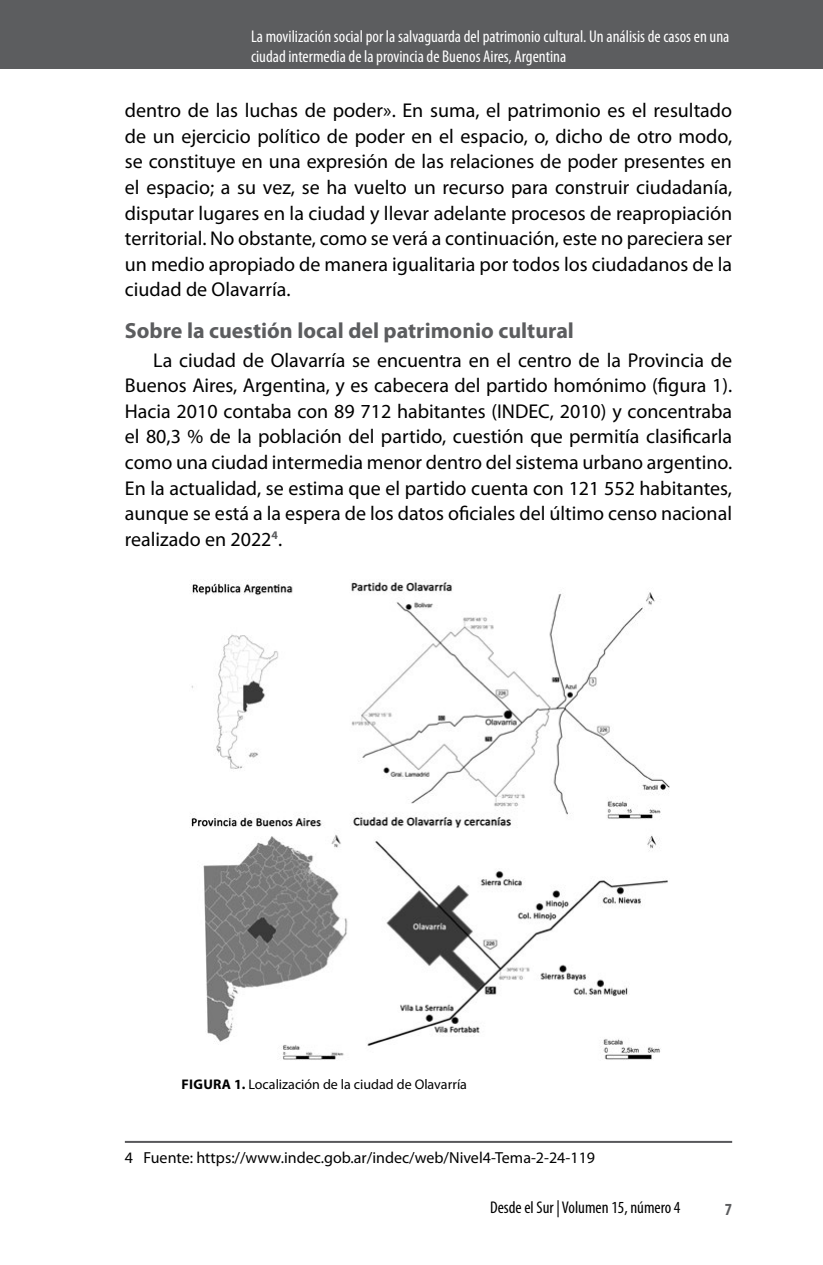
<style>
.page{position:relative;width:823px;height:1265px;background:#fff}
.page>*{position:absolute;margin:0;border:0;box-sizing:border-box;transform-origin:0 0}
.t1{font:700 22px "Myriad Pro";color:#5c5d5f}
.t2{font:20px/25.6px "Myriad Pro";color:#000;text-align:justify}
.t3{font:condensed 17px/20px "Myriad Pro";color:#fff}
.t4{font:condensed 17px "Myriad Pro";color:#000}
.t5{font:700 condensed 17px "Myriad Pro";color:#5c5d5f}
.t6{font:16px "Myriad Pro";color:#000}
.t7{font:14px "Myriad Pro";color:#000}
.s1{font-weight:700}
</style>
<div class="page">
<div style="left:0;top:0;width:822px;height:68px;background:#5c5d5f"></div>
<hr style="left:125px;top:1140px;width:606px;height:2px;background:#58585b">
<img style="left:190px;top:580px;width:480px;height:480px">
<p class="t3" style="left:251px;top:26px;width:479px">La movilización social por la salvaguarda del patrimonio cultural. Un análisis de casos en una ciudad intermedia de la provincia de Buenos Aires, Argentina</p>
<p class="t2" style="left:125px;top:97px;width:608px">dentro de las luchas de poder». En suma, el patrimonio es el resultado de un ejercicio político de poder en el espacio, o, dicho de otro modo, se constituye en una expresión de las relaciones de poder presentes en el espacio; a su vez, se ha vuelto un recurso para construir ciudadanía, disputar lugares en la ciudad y llevar adelante procesos de reapropiación territorial. No obstante, como se verá a continuación, este no pareciera ser un medio apropiado de manera igualitaria por todos los ciudadanos de la ciudad de Olavarría.</p>
<p class="t1" style="left:125px;top:316px;width:450px">Sobre la cuestión local del patrimonio cultural</p>
<p class="t2" style="left:125px;top:346px;width:608px;text-indent:28px">La ciudad de Olavarría se encuentra en el centro de la Provincia de Buenos Aires, Argentina, y es cabecera del partido homónimo (figura 1).<br>Hacia 2010 contaba con 89 712 habitantes (INDEC, 2010) y concentraba el 80,3 % de la población del partido, cuestión que permitía clasificarla como una ciudad intermedia menor dentro del sistema urbano argentino.<br>En la actualidad, se estima que el partido cuenta con 121 552 habitantes, aunque se está a la espera de los datos oficiales del último censo nacional realizado en 2022<sup>4</sup>.</p>
<p class="t7" style="left:181px;top:1075px;width:287px"><span class="s1">FIGURA 1.</span> Localización de la ciudad de Olavarría</p>
<p class="t6" style="left:125px;top:1147px;width:471px">4 Fuente: https://www.indec.gob.ar/indec/web/Nivel4-Tema-2-24-119</p>
<p class="t4" style="left:489px;top:1196px;width:192px">Desde el Sur | Volumen 15, número 4</p>
<p class="t5" style="left:724px;top:1198px;width:9px">7</p>
</div>
